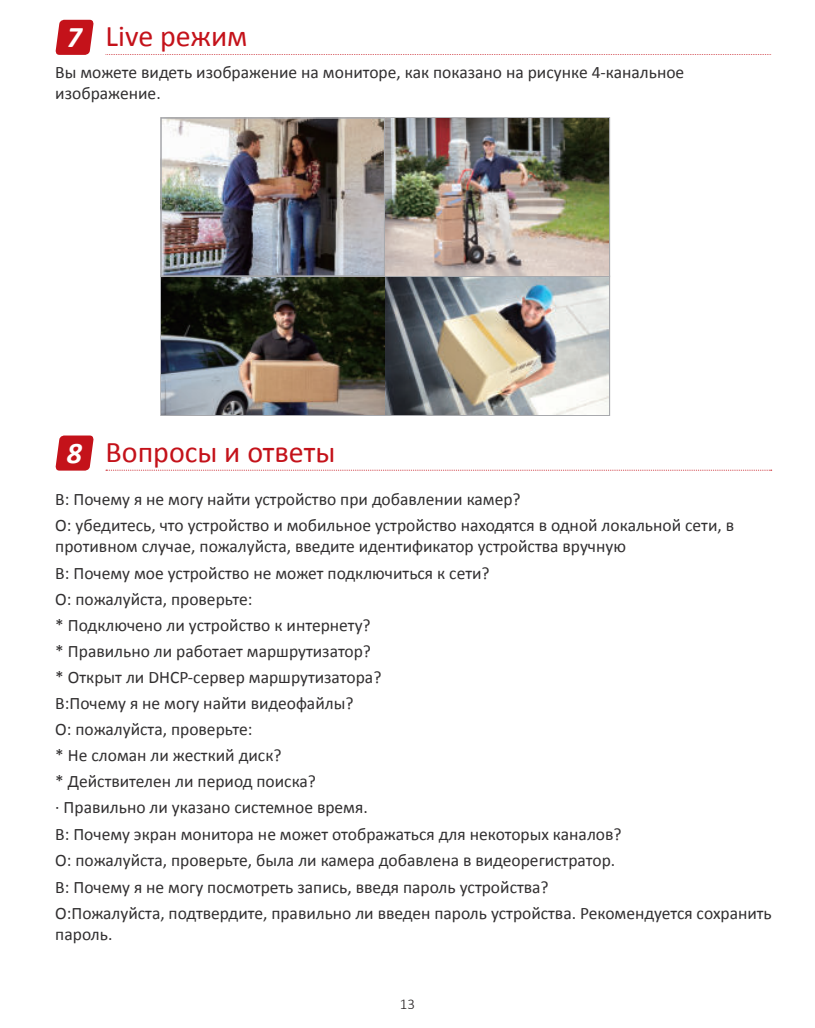
<style>
.page{position:relative;width:815px;height:1028px;background:#fff}
.page>*{position:absolute;margin:0;border:0;box-sizing:border-box;transform-origin:0 0}
.t1{font:30px "Calibri";color:#c4121a}
.t2{font:17.5px/26.2px "Calibri";color:#312f30}
.t3{font:300 15px "Calibri";color:#231f20}
.s1{font-weight:700;font-style:italic;color:#fff}
</style>
<div class="page">
<svg style="left:55px;top:20px;width:39px;height:35px"></svg>
<svg style="left:106px;top:54px;width:665px;height:1px"></svg>
<svg style="left:55px;top:435px;width:39px;height:35px"></svg>
<svg style="left:106px;top:470px;width:666px;height:1px"></svg>
<img style="left:160px;top:117px;width:225px;height:158px">
<svg style="left:160px;top:275px;width:450px;height:141px;background:#9fa0a4"></svg>
<img style="left:385px;top:119px;width:224px;height:156px">
<img style="left:162px;top:277px;width:447px;height:137px">
<h1 class="t1" style="left:67px;top:24px;width:182px"><span class="s1">7</span> Live режим</h1>
<p class="t2" style="left:55px;top:62px;width:630px;line-height:21px">Вы можете видеть изображение на мониторе, как показано на рисунке 4-канальное изображение.</p>
<h1 class="t1" style="left:67px;top:432px;width:270px"><span class="s1">8</span> Вопросы и ответы</h1>
<p class="t2" style="left:55px;top:486px;width:680px">В: Почему я не могу найти устройство при добавлении камер?<br>О: убедитесь, что устройство и мобильное устройство находятся в одной локальной сети, в</p>
<p class="t2" style="left:55px;top:533px;width:718px">противном случае, пожалуйста, введите идентификатор устройства вручную<br>В: Почему мое устройство не может подключиться к сети?<br>О: пожалуйста, проверьте:<br>* Подключено ли устройство к интернету?<br>* Правильно ли работает маршрутизатор?<br>* Открыт ли DHCP-сервер маршрутизатора?<br>В:Почему я не могу найти видеофайлы?<br>О: пожалуйста, проверьте:<br>* Не сломан ли жесткий диск?<br>* Действителен ли период поиска?<br>· Правильно ли указано системное время.<br>В: Почему экран монитора не может отображаться для некоторых каналов?<br>О: пожалуйста, проверьте, была ли камера добавлена в видеорегистратор.<br>В: Почему я не могу посмотреть запись, введя пароль устройства?<br>О:Пожалуйста, подтвердите, правильно ли введен пароль устройства. Рекомендуется сохранить</p>
<p class="t2" style="left:55px;top:921px;width:59px">пароль.</p>
<p class="t3" style="left:400px;top:994px;width:17px">13</p>
</div>
